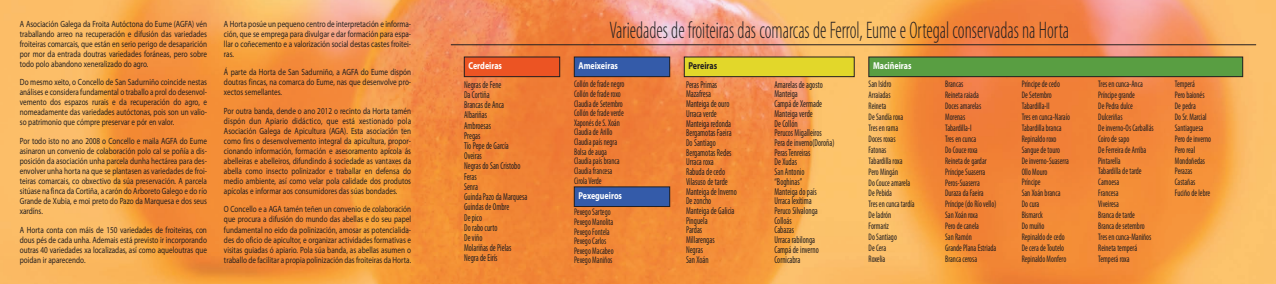
<style>
.page{position:relative;width:1276px;height:284px;background:#fff}
.page>*{position:absolute;margin:0;border:0;box-sizing:border-box;transform-origin:0 0}
.t1{font:300 condensed 24px "Myriad Pro";color:#231f20;scale:.8 1}
.t2{font:condensed 10px/9.7px "Myriad Pro";color:#231f20;scale:.8 1}
.t3{font:700 10px "Myriad Pro";color:#fff;scale:.8 1}
.t4{font:700 10px "Myriad Pro";color:#231f20;scale:.8 1}
.t5{font:condensed 9.6px/9.6px "Myriad Pro";color:#231f20;scale:.8 1}
.t6{font:condensed 9.5px/10.9px "Myriad Pro";color:#231f20;scale:.8 1}
.t7{font:9px/10px "Myriad Pro";color:#231f20;text-align:justify;scale:.8 1}
</style>
<div class="page">
<img style="left:0;top:0;width:1276px;height:283px">
<div style="left:869px;top:57px;width:373px;height:20px;background:#599e42"></div>
<div style="left:868px;top:57px;width:375px;height:20px;border:1px solid #231f20"></div>
<div style="left:684px;top:57px;width:170px;height:20px;background:#e2d72a"></div>
<div style="left:684px;top:57px;width:170px;height:20px;border:1px solid #231f20"></div>
<div style="left:574px;top:57px;width:96px;height:20px;background:#345ba9"></div>
<div style="left:574px;top:57px;width:96px;height:20px;border:1px solid #231f20"></div>
<div style="left:574px;top:187px;width:96px;height:19px;background:#345ba9"></div>
<div style="left:464px;top:57px;width:96px;height:20px;background:#ec5423"></div>
<div style="left:464px;top:57px;width:96px;height:20px;border:1px solid #231f20"></div>
<hr style="left:451px;top:44px;width:805px;height:1px;background:#231f20">
<p class="t7" style="left:20px;top:19px;width:235px">A Asociación Galega da Froita Autóctona do Eume (AGFA) vén traballando arreo na recuperación e difusión das variedades froiteiras comarcais, que están en serio perigo de desaparición por mor da entrada doutras variedades foráneas, pero sobre todo polo abandono xeneralizado do agro.</p>
<p class="t7" style="left:20px;top:78px;width:235px">Do mesmo xeito, o Concello de San Sadurniño coincide nestas análises e considera fundamental o traballo a prol do desenvol&shy;vemento dos espazos rurais e da recuperación do agro, e nomeadamente das variedades autóctonas, pois son un valio&shy;so patrimonio que cómpre preservar e pór en valor.</p>
<p class="t7" style="left:20px;top:136px;width:235px">Por todo isto no ano 2008 o Concello e maila AGFA do Eume asinaron un convenio de colaboración polo cal se poñía a dis&shy;posición da asociación unha parcela dunha hectárea para des&shy;envolver unha horta na que se plantasen as variedades de froi&shy;teiras comarcais, co obxectivo da súa preservación. A parcela sitúase na finca da Cortiña, a carón do Arboreto Galego e do río Grande de Xubia, e moi preto do Pazo da Marquesa e dos seus xardíns.</p>
<p class="t7" style="left:20px;top:225px;width:235px">A Horta conta con máis de 150 variedades de froiteiras, con dous pés de cada unha. Ademais está previsto ir incorporando outras 40 variedades xa localizadas, así como aqueloutras que poidan ir aparecendo.</p>
<p class="t7" style="left:224px;top:19px;width:235px">A Horta posúe un pequeno centro de interpretación e informa&shy;ción, que se emprega para divulgar e dar formación para espa&shy;llar o coñecemento e a valorización social destas castes froitei&shy;ras.</p>
<p class="t7" style="left:224px;top:68px;width:235px">Á parte da Horta de San Sadurniño, a AGFA do Eume dispón doutras fincas, na comarca do Eume, nas que desenvolve pro&shy;xectos semellantes.</p>
<p class="t7" style="left:224px;top:106px;width:235px">Por outra banda, dende o ano 2012 o recinto da Horta tamén dispón dun Apiario didáctico, que está xestionado pola Asociación Galega de Apicultura (AGA). Esta asociación ten como fins o desenvolvemento integral da apicultura, propor&shy;cionando información, formación e asesoramento apícola ás abelleiras e abelleiros, difundindo á sociedade as vantaxes da abella como insecto polinizador e traballar en defensa do medio ambiente, así como velar pola calidade dos produtos apícolas e informar aos consumidores das súas bondades.</p>
<p class="t7" style="left:224px;top:205px;width:235px">O Concello e a AGA tamén teñen un convenio de colaboración que procura a difusión do mundo das abellas e do seu papel fundamental no eido da polinización, amosar as potencialida&shy;des do oficio de apicultor, e organizar actividades formativas e visitas guiadas ó apiario. Pola súa banda, as abellas asumen o traballo de facilitar a propia polinización das froiteiras da Horta.</p>
<p class="t3" style="left:468px;top:62px;width:44px">Cerdeiras</p>
<h1 class="t1" style="left:609px;top:21px;width:576px">Variedades de froiteiras das comarcas de Ferrol, Eume e Ortegal conservadas na Horta</h1>
<p class="t3" style="left:578px;top:62px;width:51px">Ameixeiras</p>
<p class="t4" style="left:688px;top:62px;width:37px">Pereiras</p>
<p class="t3" style="left:873px;top:62px;width:50px">Maciñeiras</p>
<p class="t2" style="left:464px;top:80px;width:81px;line-height:10.2px">Negras de Fene<br>Da Cortiña<br>Brancas de Anca<br>Albariñas<br>Ambroesas<br>Pregas<br>Tío Pepe de García<br>Oveiras<br>Negras do San Cristobo<br>Feras<br>Senra<br>Guinda Pazo da Marquesa<br>Guindas de Ombre<br>De pico<br>Do rabo curto<br>De viño<br>Molariñas de Pielas<br>Negra de Eirís</p>
<p class="t5" style="left:574px;top:80px;width:65px">Collón de frade negro<br>Collón de frade roxo<br>Claudia de Setembro<br>Collón de frade verde<br>Xaponés de S. Xoán<br>Claudia de Arillo<br>Claudia país negra<br>Bolsa de auga<br>Claudia país branca<br>Claudia francesa<br>Cirola Verde</p>
<p class="t3" style="left:578px;top:192px;width:56px">Pexegueiros</p>
<p class="t5" style="left:574px;top:208px;width:51px">Pexego Sartego<br>Pexego Manolita<br>Pexego Fontela<br>Pexego Carlos<br>Pexego Macabeo<br>Pexego Maniños</p>
<p class="t2" style="left:686px;top:80px;width:65px">Peras Primas<br>Mazafresa<br>Manteiga de ouro<br>Urraca verde<br>Manteiga redonda<br>Bergamotas Faeira<br>Do Santiago<br>Bergamotas Redes<br>Urraca roxa<br>Rabuda de cedo<br>Vilasuso de tarde<br>Manteiga de Inverno<br>De zoncho<br>Manteiga de Galicia<br>Pinguela<br>Pardas<br>Millarengas<br>Negras<br>San Xoán</p>
<p class="t2" style="left:774px;top:80px;width:76px">Amarelas de agosto<br>Manteiga<br>Campá de Xermade<br>Manteiga verde<br>De Collón<br>Perucos Migalleiros<br>Pera de inverno(Doroña)<br>Peras Tenreiras<br>De Xudas<br>San Antonio “Boghinas”<br>Manteiga do país<br>Urraca lexítima<br>Peruco Silvalonga<br>Colloás<br>Cabazas<br>Urraca rabilonga<br>Campá de inverno<br>Cornicabra</p>
<p class="t6" style="left:868px;top:79px;width:59px">San Isidro<br>Arraiadas<br>Reineta<br>De Sandía roxa<br>Tres en rama<br>Doces roxas<br>Fatonas<br>Tabardilla roxa<br>Pero Mingán<br>Do Couce amarela<br>De Pebida<br>Tres en cunca tardía<br>De ladrón<br>Formariz<br>Do Santiago<br>De Cera<br>Roxelia</p>
<p class="t6" style="left:945px;top:79px;width:66px">Brancas<br>Reineta raiada<br>Doces amarelas<br>Morenas<br>Tabardilla-I<br>Tres en cunca<br>Do Couce roxa<br>Reineta de gardar<br>Príncipe Suaserra<br>Peros-Suaserra<br>Duraza da Faeira<br>Príncipe (do Río vello)<br>San Xoán roxa<br>Pero de canela<br>San Ramón<br>Grande Plana Estriada<br>Branca cerosa</p>
<p class="t6" style="left:1021px;top:79px;width:62px">Príncipe de cedo<br>De Setembro<br>Tabardilla-II<br>Tres en cunca-Naraío<br>Tabardilla branca<br>Repinaldo roxo<br>Sangue de touro<br>De inverno-Suaserra<br>Ollo Mouro<br>Príncipe<br>San Xoán branca<br>Do cura<br>Bismarck<br>Do muíño<br>Repinaldo de cedo<br>De cera de Toutelo<br>Repinaldo Monfero</p>
<p class="t6" style="left:1098px;top:79px;width:71px">Tres en cunca-Anca<br>Príncipe grande<br>De Pedra dulce<br>Dulceriñas<br>De inverno-Os Carballás<br>Coiro de sapo<br>De Ferreira de Arriba<br>Pintarella<br>Tabardilla de tarde<br>Camoesa<br>Francesa<br>Viveiresa<br>Branca de tarde<br>Branca de setembro<br>Tres en cunca-Maniños<br>Reineta temperá<br>Temperá roxa</p>
<p class="t6" style="left:1174px;top:79px;width:47px">Temperá<br>Pero baionés<br>De pedra<br>Do Sr. Marcial<br>Santiaguesa<br>Pero de inverno<br>Pero real<br>Mondoñedas<br>Perazas<br>Castañas<br>Fuciño de lebre</p>
</div>
